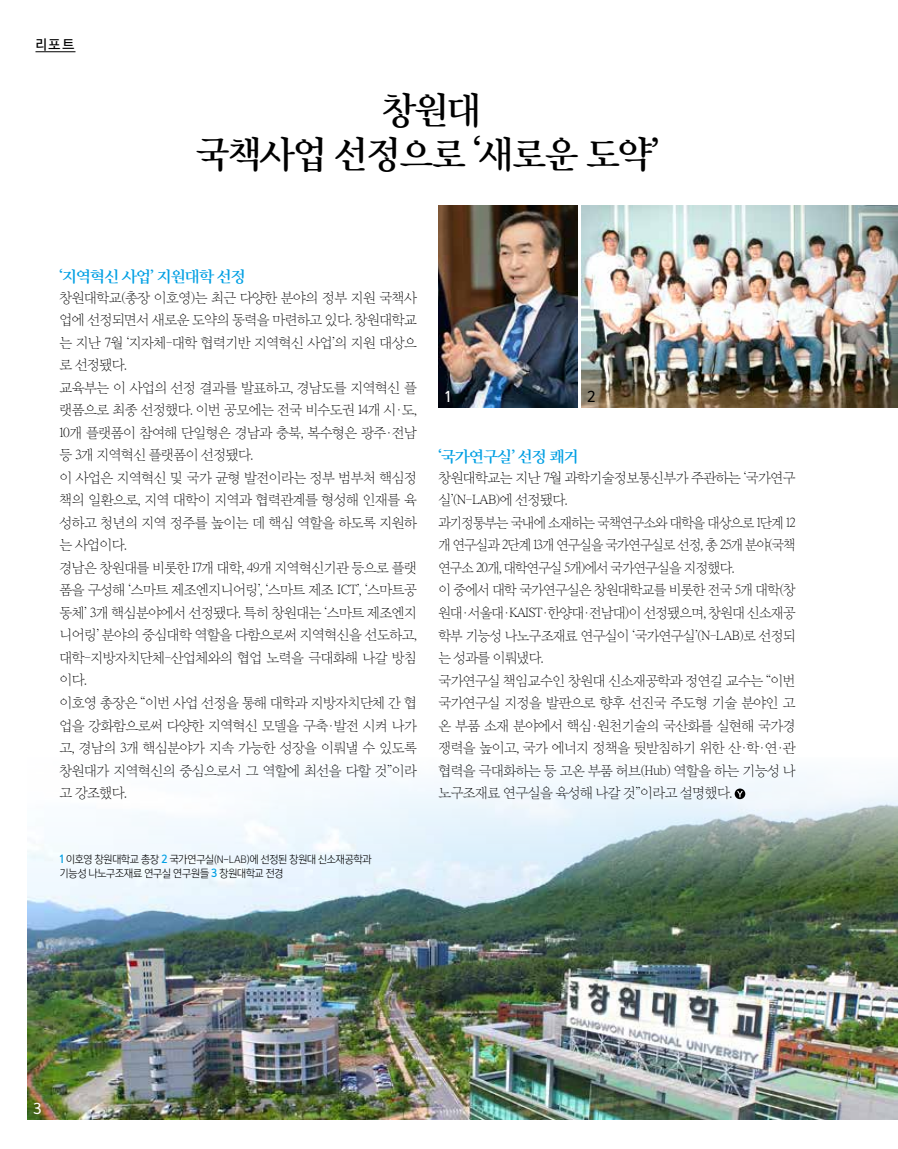
<style>
.page{position:relative;width:898px;height:1149px;background:#fff}
.page>*{position:absolute;margin:0;border:0;box-sizing:border-box;transform-origin:0 0}
.t1{font:36px/43.5px "Yoon Myungjo Pro 750";letter-spacing:-.03em;color:#000;text-align:center;scale:.95 1}
.t2{font:15px "Yoon Myungjo Pro 750";letter-spacing:-.04em;color:#009fe3}
.t3{font:14.25px "Yoon Gothic Pro 760";color:#fff}
.t4{font:14.25px "Yoon Gothic Pro 760";color:#000}
.t5{font:13.8px/22.5px "Yoon Myungjo Pro 710";letter-spacing:-.05em;color:#000}
.t6{font:12.75px "Yoon Gothic Pro 760";color:#000}
.t7{font:10.5px/14.2px "Yoon Gothic Pro 730";letter-spacing:-.03em;color:#000;scale:.96 1}
.s1{font-family:"Yoon Gothic Pro 770";color:#009fe3}
</style>
<div class="page">
<img style="left:28px;top:774px;width:869px;height:344px">
<hr style="left:35px;top:51px;width:40px;height:1px;background:#000">
<svg style="left:734px;top:788px;width:11px;height:11px"></svg>
<svg style="left:736px;top:790px;width:6px;height:7px"></svg>
<img style="left:438px;top:205px;width:139px;height:202px">
<img style="left:581px;top:205px;width:316px;height:202px">
<p class="t6" style="left:35px;top:35px;width:40px">리포트</p>
<h1 class="t1" style="left:196px;top:87px;width:488px">창원대<br>국책사업 선정으로 ‘새로운 도약’</h1>
<p class="t2" style="left:60px;top:266px;width:188px">‘지역혁신 사업’ 지원대학 선정</p>
<p class="t5" style="left:60px;top:286px;width:359px">창원대학교(총장 이호영)는 최근 다양한 분야의 정부 지원 국책사 업에 선정되면서 새로운 도약의 동력을 마련하고 있다. 창원대학교 는 지난 7월 ‘지자체-대학 협력기반 지역혁신 사업’의 지원 대상으 로 선정됐다.<br>교육부는 이 사업의 선정 결과를 발표하고, 경남도를 지역혁신 플 랫폼으로 최종 선정했다. 이번 공모에는 전국 비수도권 14개 시·도,<br>10개 플랫폼이 참여해 단일형은 경남과 충북, 복수형은 광주·전남 등 3개 지역혁신 플랫폼이 선정됐다.<br>이 사업은 지역혁신 및 국가 균형 발전이라는 정부 범부처 핵심정 책의 일환으로, 지역 대학이 지역과 협력관계를 형성해 인재를 육 성하고 청년의 지역 정주를 높이는 데 핵심 역할을 하도록 지원하 는 사업이다.<br>경남은 창원대를 비롯한 17개 대학, 49개 지역혁신기관 등으로 플랫 폼을 구성해 ‘스마트 제조엔지니어링’, ‘스마트 제조 ICT’, ‘스마트공 동체’ 3개 핵심분야에서 선정됐다. 특히 창원대는 ‘스마트 제조엔지 니어링’ 분야의 중심대학 역할을 다함으로써 지역혁신을 선도하고, 대학-지방자치단체-산업체와의 협업 노력을 극대화해 나갈 방침 이다.<br>이호영 총장은 “이번 사업 선정을 통해 대학과 지방자치단체 간 협 업을 강화함으로써 다양한 지역혁신 모델을 구축·발전 시켜 나가 고, 경남의 3개 핵심분야가 지속 가능한 성장을 이뤄낼 수 있도록 창원대가 지역혁신의 중심으로서 그 역할에 최선을 다할 것”이라 고 강조했다.</p>
<p class="t3" style="left:445px;top:387px;width:7px">1</p>
<p class="t4" style="left:586px;top:387px;width:10px">2</p>
<p class="t2" style="left:438px;top:446px;width:142px">‘국가연구실’ 선정 쾌거</p>
<p class="t5" style="left:438px;top:466px;width:359px">창원대학교는 지난 7월 과학기술정보통신부가 주관하는 ‘국가연구 실’(N-LAB)에 선정됐다.<br>과기정통부는 국내에 소재하는 국책연구소와 대학을 대상으로 1단계 12 개 연구실과 2단계 13개 연구실을 국가연구실로 선정, 총 25개 분야(국책 연구소 20개, 대학연구실 5개)에서 국가연구실을 지정했다.<br>이 중에서 대학 국가연구실은 창원대학교를 비롯한 전국 5개 대학(창 원대·서울대·KAIST·한양대·전남대)이 선정됐으며, 창원대 신소재공 학부 기능성 나노구조재료 연구실이 ‘국가연구실’(N-LAB)로 선정되 는 성과를 이뤄냈다.<br>국가연구실 책임교수인 창원대 신소재공학과 정연길 교수는 “이번 국가연구실 지정을 발판으로 향후 선진국 주도형 기술 분야인 고 온 부품 소재 분야에서 핵심·원천기술의 국산화를 실현해 국가경 쟁력을 높이고, 국가 에너지 정책을 뒷받침하기 위한 산·학·연·관 협력을 극대화하는 등 고온 부품 허브(Hub) 역할을 하는 기능성 나 노구조재료 연구실을 육성해 나갈 것”이라고 설명했다.</p>
<p class="t7" style="left:60px;top:851px;width:326px"><span class="s1">1</span> 이호영 창원대학교 총장 <span class="s1">2</span> 국가연구실(N-LAB)에 선정된 창원대 신소재공학과 기능성 나노구조재료 연구실 연구원들 <span class="s1">3</span> 창원대학교 전경</p>
<p class="t3" style="left:33px;top:1098px;width:10px">3</p>
</div>
